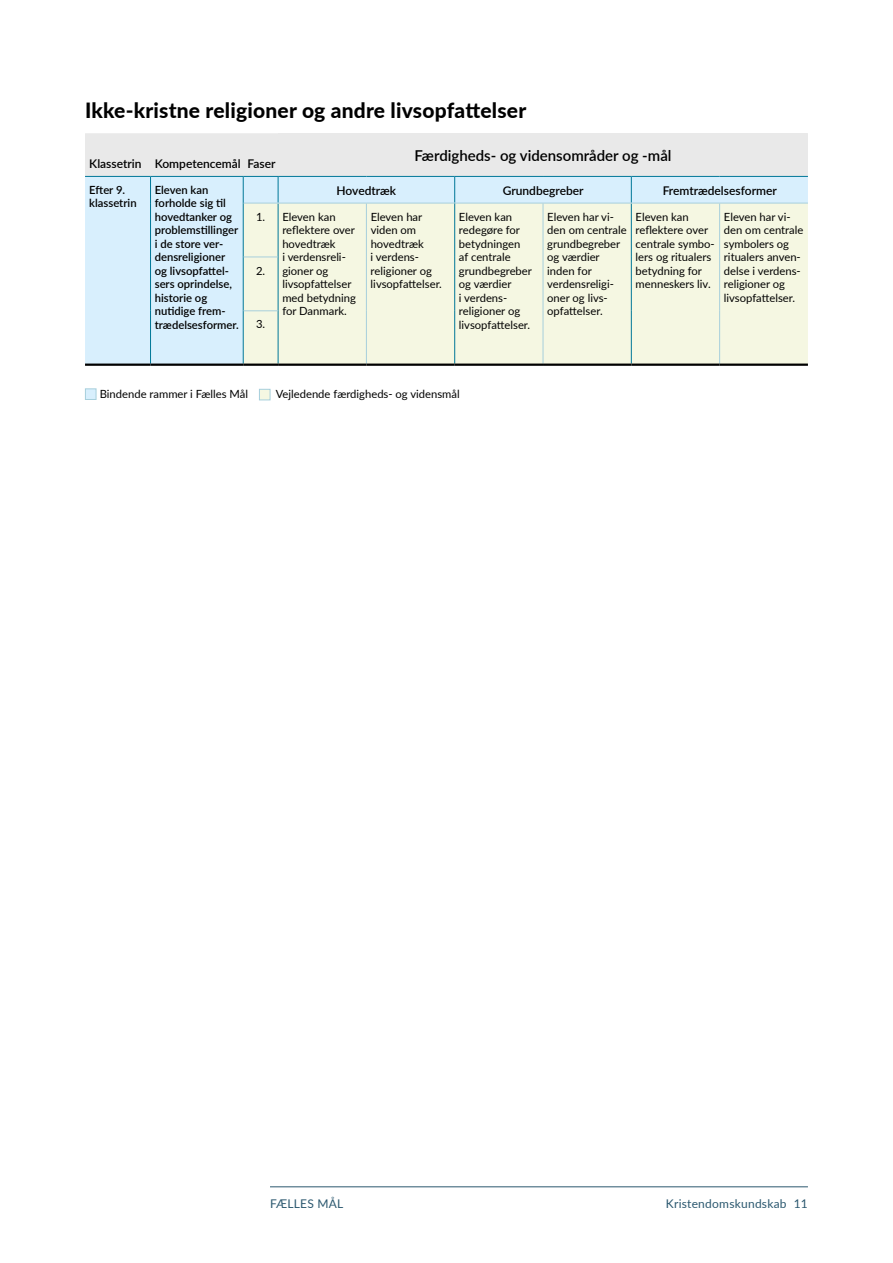
<style>
.page{position:relative;width:893px;height:1263px;background:#fff}
.page>*{position:absolute;margin:0;border:0;box-sizing:border-box;transform-origin:0 0}
._08_Mellemrubrik_13{font:800 21px "Lato";letter-spacing:.01em;color:#000}
._09_Tabel__10_pt_ove{font:600 15px "Lato";color:#000}
._09_Tabeltekst_over{font:600 12px "Lato";color:#000}
.t1{font:12px "Lato";letter-spacing:.02em;color:#2b586f}
._09_Tabeltekst_7_5_p{font:11.25px/13.5px "Lato";color:#000}
._09_Tabeltekst_7_5_s{font:600 11.25px/13.5px "Lato";color:#000}
</style>
<div class="page">
<svg style="left:85px;top:133px;width:723px;height:231px;background:#e8f0e9"></svg>
<hr style="left:243px;top:203px;width:1px;height:54px;background:#007798">
<hr style="left:243px;top:257px;width:1px;height:54px;background:#007798">
<hr style="left:243px;top:311px;width:1px;height:53px;background:#007798">
<hr style="left:243px;top:176px;width:35px;height:1px;background:#007798">
<hr style="left:278px;top:176px;width:88px;height:1px;background:#007798">
<hr style="left:366px;top:176px;width:89px;height:1px;background:#007798">
<hr style="left:455px;top:176px;width:88px;height:1px;background:#007798">
<hr style="left:543px;top:176px;width:88px;height:1px;background:#007798">
<hr style="left:631px;top:176px;width:89px;height:1px;background:#007798">
<hr style="left:720px;top:176px;width:88px;height:1px;background:#007798">
<hr style="left:244px;top:203px;width:34px;height:1px;background:#a7cfdc">
<hr style="left:278px;top:203px;width:88px;height:1px;background:#a7cfdc">
<hr style="left:366px;top:203px;width:89px;height:1px;background:#a7cfdc">
<hr style="left:455px;top:203px;width:88px;height:1px;background:#a7cfdc">
<hr style="left:543px;top:203px;width:88px;height:1px;background:#a7cfdc">
<hr style="left:631px;top:203px;width:89px;height:1px;background:#a7cfdc">
<hr style="left:720px;top:203px;width:88px;height:1px;background:#a7cfdc">
<hr style="left:454px;top:203px;width:1px;height:54px;background:#007798">
<hr style="left:454px;top:257px;width:1px;height:54px;background:#007798">
<hr style="left:454px;top:311px;width:1px;height:53px;background:#007798">
<hr style="left:85px;top:364px;width:66px;height:2px;background:#000">
<hr style="left:151px;top:364px;width:92px;height:2px;background:#000">
<hr style="left:243px;top:364px;width:35px;height:2px;background:#000">
<hr style="left:278px;top:364px;width:88px;height:2px;background:#000">
<hr style="left:366px;top:364px;width:89px;height:2px;background:#000">
<hr style="left:455px;top:364px;width:88px;height:2px;background:#000">
<hr style="left:543px;top:364px;width:88px;height:2px;background:#000">
<hr style="left:631px;top:364px;width:89px;height:2px;background:#000">
<hr style="left:720px;top:364px;width:88px;height:2px;background:#000">
<hr style="left:244px;top:257px;width:34px;height:1px;background:#a7cfdc">
<hr style="left:244px;top:310px;width:34px;height:1px;background:#a7cfdc">
<hr style="left:270px;top:1186px;width:538px;height:1px;background:#2b586f">
<div style="left:85px;top:388px;width:11px;height:12px;background:#d8effd;border:1px solid #a7cfdc"></div>
<div style="left:259px;top:389px;width:11px;height:11px;background:#f5f7e2;border:1px solid #a7cfdc"></div>
<p class="_08_Mellemrubrik_13" style="left:85px;top:94px;width:443px">Ikke-kristne religioner og andre livsopfattelser</p>
<p class="_09_Tabeltekst_over" style="left:89px;top:155px;width:54px">Klassetrin</p>
<p class="_09_Tabeltekst_over" style="left:155px;top:155px;width:87px">Kompetencemål</p>
<p class="_09_Tabeltekst_over" style="left:247px;top:155px;width:30px">Faser</p>
<p class="_09_Tabel__10_pt_ove" style="left:414px;top:144px;width:258px">Færdigheds- og vidensområder og -mål</p>
<p class="_09_Tabeltekst_7_5_s" style="left:89px;top:183px;width:49px">Efter 9. klassetrin</p>
<p class="_09_Tabeltekst_7_5_s" style="left:155px;top:183px;width:86px">Eleven kan forholde sig til hovedtanker og problemstillinger i de store ver&shy;densreligioner og livsopfattel&shy;sers oprindelse, historie og nutidige frem&shy;trædelsesformer.</p>
<p class="_09_Tabeltekst_over" style="left:337px;top:181px;width:61px">Hovedtræk</p>
<p class="_09_Tabeltekst_over" style="left:503px;top:181px;width:82px">Grundbegreber</p>
<p class="_09_Tabeltekst_over" style="left:663px;top:181px;width:116px">Fremtrædelsesformer</p>
<p class="_09_Tabeltekst_7_5_p" style="left:256px;top:209px;width:11px">1.</p>
<p class="_09_Tabeltekst_7_5_p" style="left:282px;top:209px;width:75px">Eleven kan reflektere over hovedtræk<br>i verdensreli&shy;gioner og livsopfattelser med betydning for Danmark.</p>
<p class="_09_Tabeltekst_7_5_p" style="left:371px;top:209px;width:73px">Eleven har viden om hovedtræk<br>i verdens&shy;religioner og livsopfattelser.</p>
<p class="_09_Tabeltekst_7_5_p" style="left:459px;top:209px;width:75px">Eleven kan redegøre for betydningen af centrale grundbegreber og værdier<br>i verdens&shy;religioner og livsopfattelser.</p>
<p class="_09_Tabeltekst_7_5_p" style="left:547px;top:209px;width:81px">Eleven har vi&shy;den om centrale grundbegreber og værdier inden for verdensreligi&shy;oner og livs&shy;opfattelser.</p>
<p class="_09_Tabeltekst_7_5_p" style="left:636px;top:209px;width:81px">Eleven kan reflektere over centrale symbo&shy;lers og ritualers betydning for menneskers liv.</p>
<p class="_09_Tabeltekst_7_5_p" style="left:724px;top:209px;width:81px">Eleven har vi&shy;den om centrale symbolers og ritualers anven&shy;delse i verdens&shy;religioner og livsopfattelser.</p>
<p class="_09_Tabeltekst_7_5_p" style="left:256px;top:263px;width:11px">2.</p>
<p class="_09_Tabeltekst_7_5_p" style="left:256px;top:317px;width:11px">3.</p>
<p class="_09_Tabeltekst_7_5_p" style="left:100px;top:387px;width:150px">Bindende rammer i Fælles Mål</p>
<p class="_09_Tabeltekst_7_5_p" style="left:276px;top:387px;width:185px">Vejledende færdigheds- og vidensmål</p>
<p class="t1" style="left:270px;top:1195px;width:75px">Fælles Mål</p>
<p class="t1" style="left:666px;top:1195px;width:144px">Kristendomskundskab 11</p>
</div>
